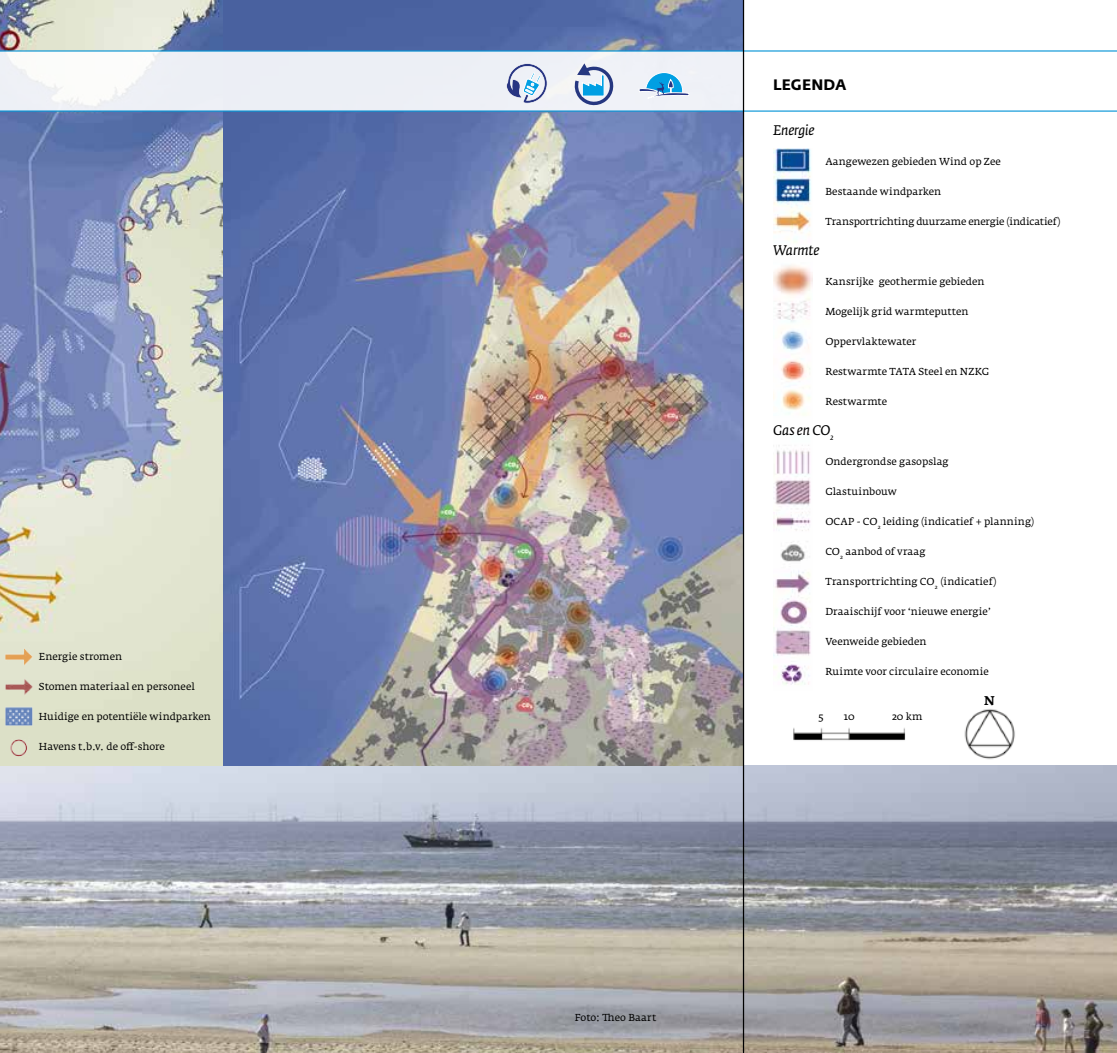
<style>
.page{position:relative;width:1117px;height:1053px;background:#fff}
.page>*{position:absolute;margin:0;border:0;box-sizing:border-box;transform-origin:0 0}
.t1{font:700 15px "Fedra Sans Std";letter-spacing:.005em;color:#000}
.t2{font:italic 13.75px "Fedra Serif A Std";letter-spacing:-.01em;color:#000}
.t3{font:700 12.5px "Fedra Serif A Std";color:#000}
.t4{font:10px "Fedra Serif A Std";color:#000}
</style>
<div class="page">
<img style="left:0;top:765px;width:1116px;height:287px">
<img style="left:0;top:0;width:742px;height:765px">
<svg style="left:0;top:50px;width:1116px;height:62px;fill:#eff1f7"></svg>
<svg style="left:506px;top:63px;width:41px;height:40px"></svg>
<svg style="left:638px;top:72px;width:51px;height:28px"></svg>
<svg style="left:571px;top:63px;width:47px;height:47px"></svg>
<img style="left:773px;top:148px;width:38px;height:537px">
<hr style="left:742px;top:0;width:2px;height:1052px;background:#000">
<img style="left:793px;top:728px;width:113px;height:13px">
<img style="left:964px;top:709px;width:51px;height:51px">
<img style="left:5px;top:645px;width:34px;height:25px">
<img style="left:5px;top:675px;width:34px;height:25px">
<img style="left:5px;top:705px;width:34px;height:25px">
<img style="left:4px;top:735px;width:26px;height:25px">
<p class="t4" style="left:39px;top:651px;width:85px">Energie stromen</p>
<p class="t4" style="left:39px;top:681px;width:157px">Stomen materiaal en personeel</p>
<p class="t4" style="left:39px;top:711px;width:173px">Huidige en potentiële windparken</p>
<p class="t4" style="left:39px;top:741px;width:128px">Havens t.b.v. de off-shore</p>
<p class="t4" style="left:574px;top:1011px;width:83px">Foto: Theo Baart</p>
<h1 class="t1" style="left:773px;top:75px;width:75px">LEGENDA</h1>
<h2 class="t2" style="left:772px;top:122px;width:43px">Energie</h2>
<p class="t4" style="left:825px;top:156px;width:177px">Aangewezen gebieden Wind op Zee</p>
<p class="t4" style="left:825px;top:186px;width:117px">Bestaande windparken</p>
<p class="t4" style="left:825px;top:216px;width:237px">Transportrichting duurzame energie (indicatief)</p>
<h2 class="t2" style="left:772px;top:242px;width:48px">Warmte</h2>
<p class="t4" style="left:825px;top:276px;width:161px">Kansrijke geothermie gebieden</p>
<p class="t4" style="left:825px;top:306px;width:145px">Mogelijk grid warmteputten</p>
<p class="t4" style="left:825px;top:336px;width:92px">Oppervlaktewater</p>
<p class="t4" style="left:825px;top:366px;width:165px">Restwarmte TATA Steel en NZKG</p>
<p class="t4" style="left:825px;top:396px;width:63px">Restwarmte</p>
<h2 class="t2" style="left:772px;top:422px;width:62px">Gas en CO<sub>2</sub></h2>
<p class="t4" style="left:825px;top:456px;width:125px">Ondergrondse gasopslag</p>
<p class="t4" style="left:825px;top:486px;width:73px">Glastuinbouw</p>
<p class="t4" style="left:825px;top:516px;width:210px">OCAP - CO<sub>2</sub> leiding (indicatief + planning)</p>
<p class="t4" style="left:825px;top:546px;width:102px">CO<sub>2</sub> aanbod of vraag</p>
<p class="t4" style="left:825px;top:576px;width:173px">Transportrichting CO<sub>2</sub> (indicatief)</p>
<p class="t4" style="left:825px;top:606px;width:167px">Draaischijf voor ‘nieuwe energie’</p>
<p class="t4" style="left:825px;top:636px;width:103px">Veenweide gebieden</p>
<p class="t4" style="left:825px;top:666px;width:165px">Ruimte voor circulaire economie</p>
<p class="t4" style="left:818px;top:711px;width:7px">5</p>
<p class="t4" style="left:843px;top:711px;width:12px">10</p>
<p class="t4" style="left:891px;top:711px;width:32px">20 km</p>
<p class="t3" style="left:983px;top:693px;width:12px">N</p>
</div>
